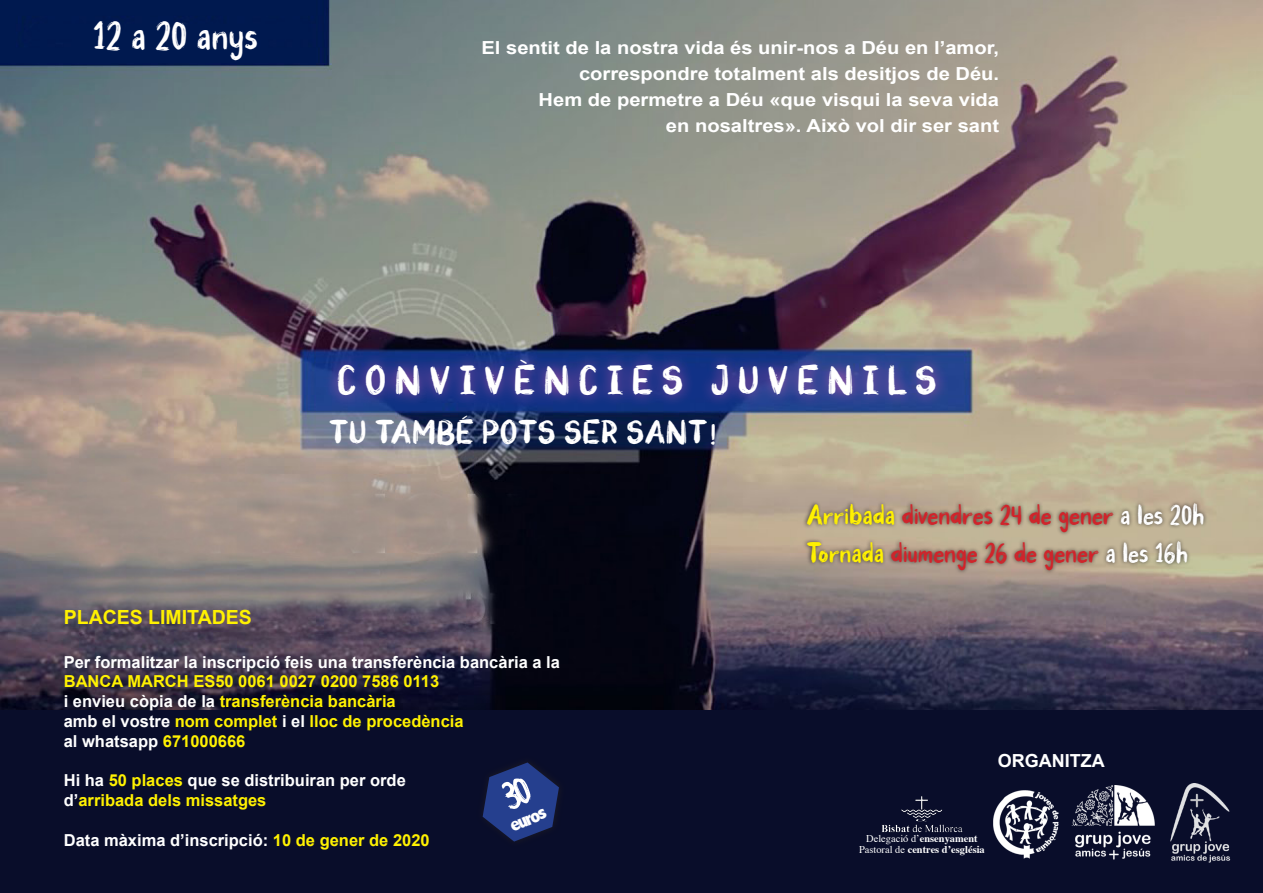
<style>
.page{position:relative;width:1263px;height:893px;background:#fff}
.page>*{position:absolute;margin:0;border:0;box-sizing:border-box;transform-origin:0 0}
.t1{font:45px "Trash Panda";color:#fff}
.t2{font:43.5px "Trash Panda";letter-spacing:.17em;color:#fff;scale:1.12 1}
.t3{font:36px "Trash Panda";color:#fff;scale:1.12 1}
.t4{font:31.5px "Trash Panda";color:#d1232a}
.t5{font:800 condensed 20.7px "Abadi";color:#fff}
.t6{font:700 19.5px "Arial";color:#fff101}
.t7{font:700 18px "Arial";color:#fff;scale:1.12 1}
.t8{font:700 18px "Arial";color:#fff}
.t9{font:700 16.5px "Arial";color:#fff}
.t10{font:700 16.5px "Arial";color:#fff101}
.t11{font:700 10.5px "Times";color:#fff}
.t12{font:10.5px "Times";color:#fff}
.s1{color:#fff101}
.s2{color:#fff}
.s3{font-weight:700}
.s4{font-weight:400}
</style>
<div class="page">
<img style="left:0;top:0;width:1263px;height:711px">
<div style="left:0;top:711px;width:1263px;height:182px;background:#090d2a"></div>
<div style="left:325px;top:347px;width:624px;height:61px;background:#d65caf;opacity:.75"></div>
<img style="left:1071px;top:785px;width:84px;height:75px">
<img style="left:1170px;top:784px;width:61px;height:78px">
<img style="left:993px;top:790px;width:66px;height:69px">
<img style="left:882px;top:797px;width:81px;height:36px">
<div style="left:802px;top:499px;width:406px;height:76px;background:#231f20;opacity:.75"></div>
<svg style="left:483px;top:762px;width:76px;height:80px"></svg>
<p class="t1" style="left:93px;top:14px;width:166px">12 a 20 anys</p>
<p class="t7" style="left:481px;top:35px;width:464px">El sentit de la nostra vida és unir-nos a Déu en l’amor,</p>
<p class="t7" style="left:579px;top:62px;width:377px">correspondre totalment als desitjos de Déu.</p>
<p class="t7" style="left:539px;top:88px;width:413px">Hem de permetre a Déu «que visqui la seva vida</p>
<p class="t7" style="left:666px;top:114px;width:299px">en nosaltres». Això vol dir ser sant</p>
<p class="t2" style="left:337px;top:359px;width:537px">CONVIVÈNCIES JUVENILS</p>
<p class="t3" style="left:329px;top:415px;width:348px">TU TAMBÉ POTS SER SANT!</p>
<p class="t4" style="left:806px;top:500px;width:400px"><span class="s1">Arribada</span> divendres 24 de gener <span class="s2">a les 20h</span></p>
<p class="t4" style="left:806px;top:538px;width:383px"><span class="s1">Tornada</span> diumenge 26 de gener <span class="s2">a les 16h</span></p>
<p class="t6" style="left:64px;top:605px;width:190px">PLACES LIMITADES</p>
<p class="t9" style="left:64px;top:651px;width:498px">Per formalitzar la inscripció feis una transferència bancària a la</p>
<p class="t10" style="left:64px;top:671px;width:377px">BANCA MARCH ES50 0061 0027 0200 7586 0113</p>
<p class="t10" style="left:64px;top:690px;width:333px"><span class="s2">i envieu còpia de la</span> transferència bancària</p>
<p class="t10" style="left:64px;top:710px;width:401px"><span class="s2">amb el vostre</span> nom complet <span class="s2">i el</span> lloc de procedència</p>
<p class="t9" style="left:64px;top:730px;width:183px">al whatsapp <span class="s1">671000666</span></p>
<p class="t9" style="left:64px;top:770px;width:344px">Hi ha <span class="s1">50 places</span> que se distribuiran per orde</p>
<p class="t10" style="left:64px;top:789px;width:204px"><span class="s2">d’</span>arribada dels missatges</p>
<p class="t9" style="left:64px;top:829px;width:367px">Data màxima d’inscripció: <span class="s1">10 de gener de 2020</span></p>
<p class="t5" style="left:505px;top:815px;width:40px;rotate:-24deg">euros</p>
<p class="t8" style="left:998px;top:748px;width:108px">ORGANITZA</p>
<p class="t12" style="left:866px;top:829px;width:113px">Delegació d’<span class="s3">ensenyament</span></p>
<p class="t11" style="left:859px;top:840px;width:127px"><span class="s4">Pastoral de</span> centres d’església</p>
</div>
